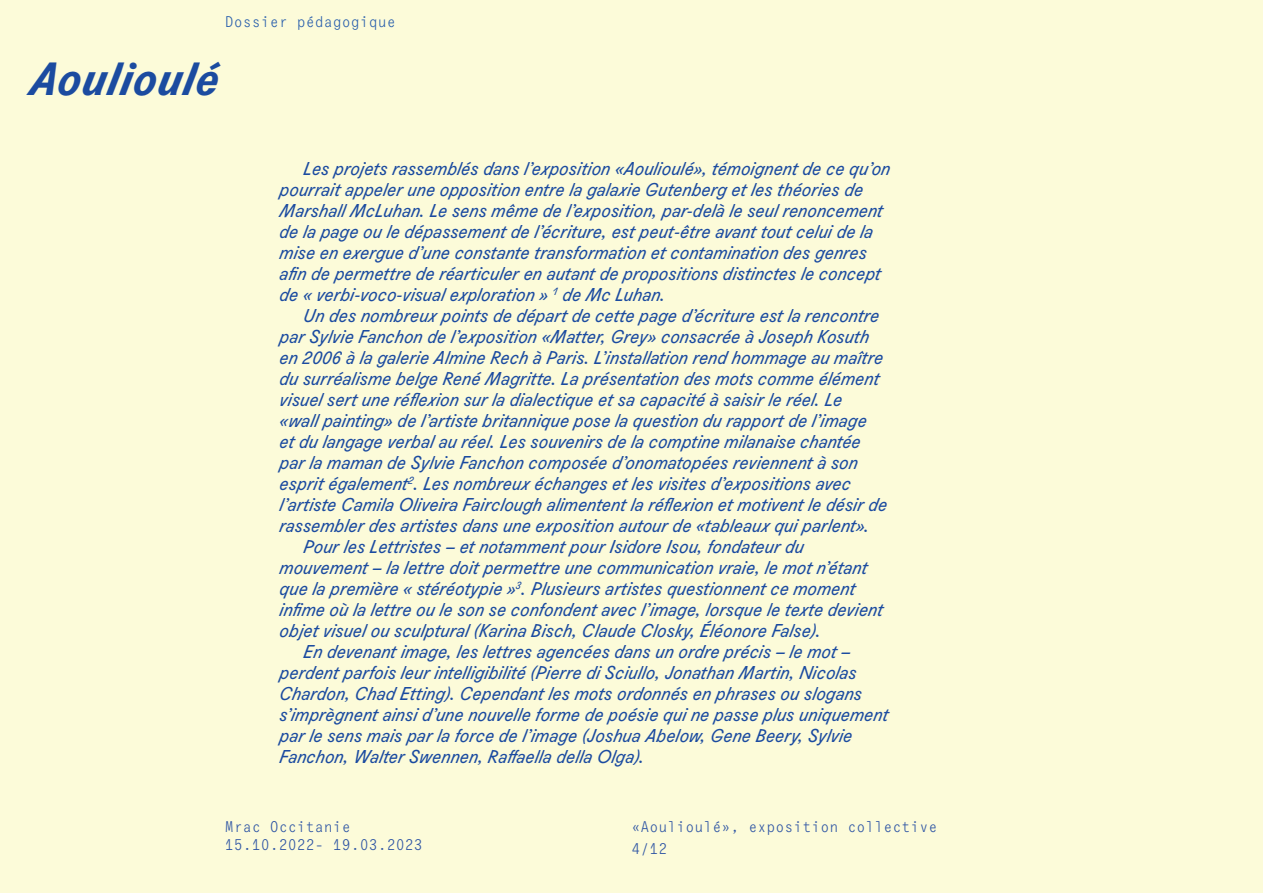
<style>
.page{position:relative;width:1263px;height:893px;background:#fcfbd9}
.page>*{position:absolute;margin:0;border:0;box-sizing:border-box;transform-origin:0 0}
.t1{font:italic 700 45px "Agipo";color:#1b4ba0}
.t2{font:italic 18px/21px "Agipo";color:#1b4ba0}
.t3{font:15px/21.6px "Agipo Mono";color:#2e55a4}
.t4{font:15px "Agipo Mono";color:#295fac}
</style>
<div class="page">
<p class="t4" style="left:225px;top:10px;width:173px">Dossier pédagogique</p>
<h1 class="t1" style="left:30px;top:43px;width:191px">Aoulioulé</h1>
<p class="t2" style="left:280px;top:156px;width:612px;text-indent:24px">Les projets rassemblés dans l’exposition «Aoulioulé», témoignent de ce qu’on pourrait appeler une opposition entre la galaxie Gutenberg et les théories de Marshall McLuhan. Le sens même de l’exposition, par-delà le seul renoncement de la page ou le dépassement de l’écriture, est peut-être avant tout celui de la mise en exergue d’une constante transformation et contamination des genres afin de permettre de réarticuler en autant de propositions distinctes le concept de « verbi-voco-visual exploration » <sup>1</sup> de Mc Luhan.</p>
<p class="t2" style="left:304px;top:303px;width:577px">Un des nombreux points de départ de cette page d’écriture est la rencontre</p>
<p class="t2" style="left:280px;top:324px;width:591px">par Sylvie Fanchon de l’exposition «Matter, Grey» consacrée à Joseph Kosuth</p>
<p class="t2" style="left:280px;top:345px;width:605px">en 2006 à la galerie Almine Rech à Paris. L’installation rend hommage au maître</p>
<p class="t2" style="left:280px;top:366px;width:601px">du surréalisme belge René Magritte. La présentation des mots comme élément</p>
<p class="t2" style="left:280px;top:387px;width:564px">visuel sert une réflexion sur la dialectique et sa capacité à saisir le réel. Le</p>
<p class="t2" style="left:280px;top:408px;width:589px">«wall painting» de l’artiste britannique pose la question du rapport de l’image</p>
<p class="t2" style="left:280px;top:429px;width:583px">et du langage verbal au réel. Les souvenirs de la comptine milanaise chantée</p>
<p class="t2" style="left:280px;top:450px;width:580px">par la maman de Sylvie Fanchon composée d’onomatopées reviennent à son</p>
<p class="t2" style="left:280px;top:471px;width:573px">esprit également<sup>2</sup>. Les nombreux échanges et les visites d’expositions avec</p>
<p class="t2" style="left:280px;top:492px;width:609px">l’artiste Camila Oliveira Fairclough alimentent la réflexion et motivent le désir de</p>
<p class="t2" style="left:280px;top:513px;width:591px">rassembler des artistes dans une exposition autour de «tableaux qui parlent».</p>
<p class="t2" style="left:304px;top:534px;width:502px">Pour les Lettristes – et notamment pour Isidore Isou, fondateur du</p>
<p class="t2" style="left:280px;top:555px;width:589px">mouvement – la lettre doit permettre une communication vraie, le mot n’étant</p>
<p class="t2" style="left:280px;top:576px;width:577px">que la première « stéréotypie »<sup>3</sup>. Plusieurs artistes questionnent ce moment</p>
<p class="t2" style="left:280px;top:597px;width:605px">infime où la lettre ou le son se confondent avec l’image, lorsque le texte devient</p>
<p class="t2" style="left:280px;top:618px;width:543px">objet visuel ou sculptural (Karina Bisch, Claude Closky, Éléonore False).</p>
<p class="t2" style="left:304px;top:639px;width:548px">En devenant image, les lettres agencées dans un ordre précis – le mot –</p>
<p class="t2" style="left:280px;top:660px;width:579px">perdent parfois leur intelligibilité (Pierre di Sciullo, Jonathan Martin, Nicolas</p>
<p class="t2" style="left:280px;top:681px;width:584px">Chardon, Chad Etting). Cependant les mots ordonnés en phrases ou slogans</p>
<p class="t2" style="left:280px;top:702px;width:610px">s’imprègnent ainsi d’une nouvelle forme de poésie qui ne passe plus uniquement</p>
<p class="t2" style="left:280px;top:723px;width:574px">par le sens mais par la force de l’image (Joshua Abelow, Gene Beery, Sylvie</p>
<p class="t2" style="left:280px;top:744px;width:366px">Fanchon, Walter Swennen, Raffaella della Olga).</p>
<p class="t3" style="left:225px;top:817px;width:200px;line-height:18px">Mrac Occitanie<br>15.10.2022- 19.03.2023</p>
<p class="t3" style="left:631px;top:815px;width:308px">«Aoulioulé», exposition collective<br>4/12</p>
</div>
